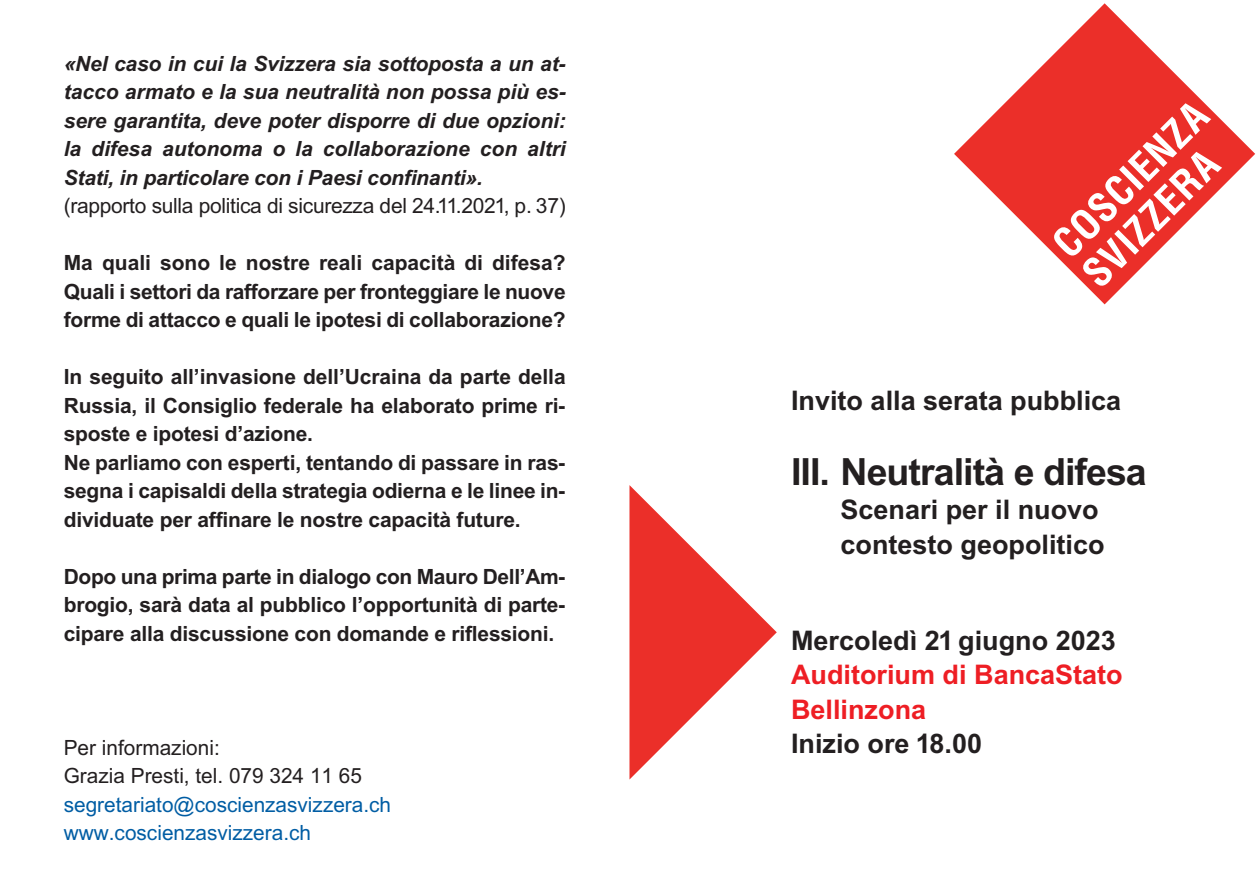
<style>
.page{position:relative;width:1259px;height:893px;background:#fff}
.page>*{position:absolute;margin:0;border:0;box-sizing:border-box;transform-origin:0 0}
.t1{font:700 37.5px "Arial";letter-spacing:-.025em;color:#231f20}
.t2{font:700 27px/34.5px "Arial";color:#231f20}
.t3{font:700 27px/34.5px "Arial";color:#ee1e24}
.t4{font:700 21px/28.5px "Arial";letter-spacing:-.01em;color:#231f20;text-align:justify}
.t5{font:italic 700 21px/28.5px "Arial";letter-spacing:-.01em;color:#231f20;text-align:justify}
.t6{font:21px/28.5px "Arial";letter-spacing:-.015em;color:#231f20}
.t7{font:21px/28.5px "Arial";color:#015da4}
</style>
<div class="page">
<svg style="left:954px;top:3px;width:301px;height:301px"></svg>
<svg style="left:1051px;top:103px;width:171px;height:184px"></svg>
<svg style="left:629px;top:485px;width:148px;height:294px"></svg>
<p class="t5" style="left:64px;top:49px;width:503px">«Nel caso in cui la Svizzera sia sottoposta a un at&shy;tacco armato e la sua neutralità non possa più es&shy;sere garantita, deve poter disporre di due opzioni: la difesa autonoma o la collaborazione con altri Stati, in particolare con i Paesi confinanti».</p>
<p class="t6" style="left:64px;top:192px;width:503px">(rapporto sulla politica di sicurezza del 24.11.2021, p. 37)</p>
<p class="t4" style="left:64px;top:249px;width:503px">Ma quali sono le nostre reali capacità di difesa?<br>Quali i settori da rafforzare per fronteggiare le nuove forme di attacco e quali le ipotesi di collaborazione?</p>
<p class="t4" style="left:64px;top:363px;width:503px;text-align:left">In seguito all’invasione dell’Ucraina da parte della Russia, il Consiglio federale ha elaborato prime ri&shy;sposte e ipotesi d’azione.<br>Ne parliamo con esperti, tentando di passare in ras&shy;segna i capisaldi della strategia odierna e le linee in&shy;dividuate per affinare le nostre capacità future.</p>
<p class="t4" style="left:64px;top:562px;width:503px">Dopo una prima parte in dialogo con Mauro Dell’Am&shy;brogio, sarà data al pubblico l’opportunità di parte&shy;cipare alla discussione con domande e riflessioni.</p>
<p class="t6" style="left:64px;top:733px;width:300px">Per informazioni:<br>Grazia Presti, tel. 079 324 11 65</p>
<p class="t7" style="left:64px;top:790px;width:329px">segretariato@coscienzasvizzera.ch www.coscienzasvizzera.ch</p>
<p class="t2" style="left:791px;top:383px;width:332px">Invito alla serata pubblica</p>
<h1 class="t1" style="left:791px;top:450px;width:357px">III. Neutralità e difesa</h1>
<p class="t2" style="left:840px;top:493px;width:266px">Scenari per il nuovo contesto geopolitico</p>
<p class="t2" style="left:791px;top:623px;width:326px">Mercoledì 21 giugno 2023</p>
<p class="t3" style="left:791px;top:658px;width:333px">Auditorium di BancaStato<br>Bellinzona</p>
<p class="t2" style="left:791px;top:727px;width:192px">Inizio ore 18.00</p>
</div>
